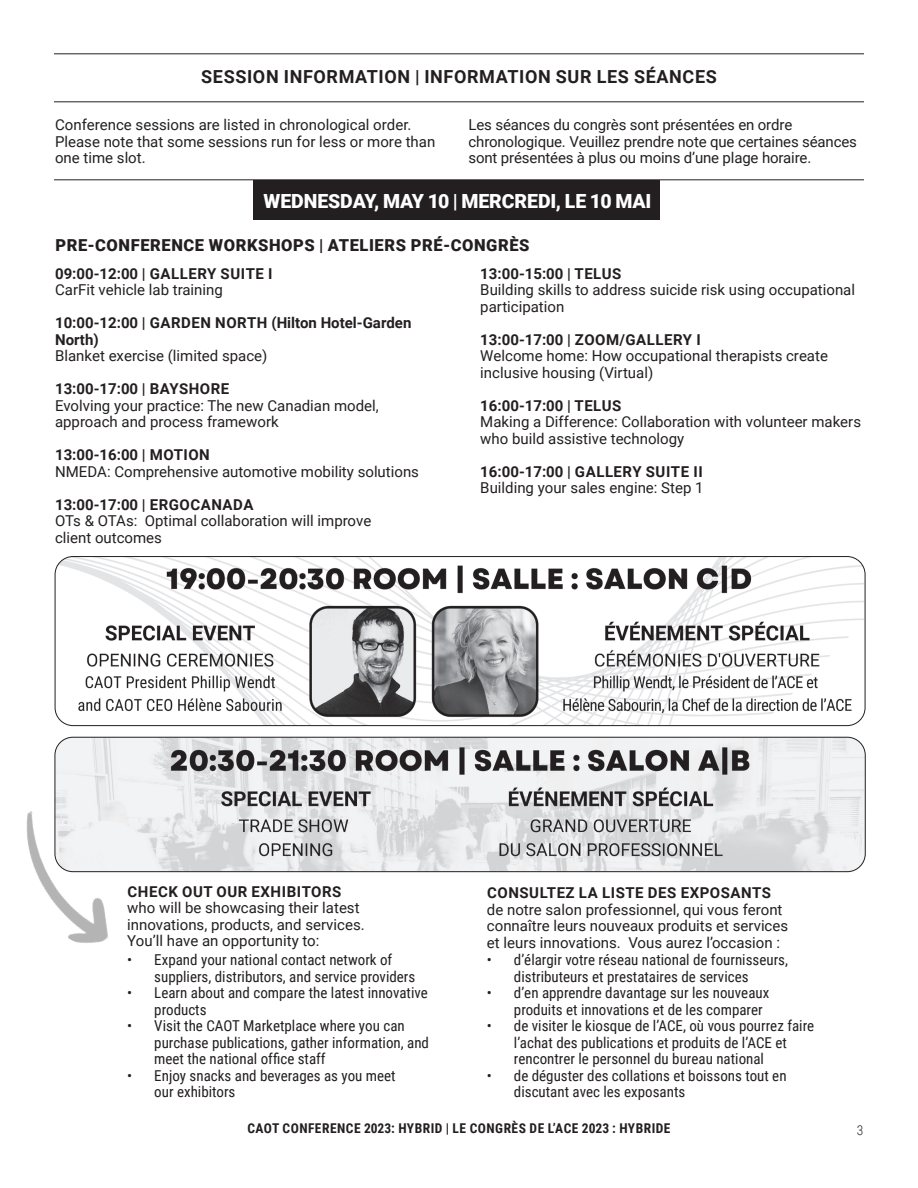
<style>
.page{position:relative;width:918px;height:1188px;background:#fff}
.page>*{position:absolute;margin:0;border:0;box-sizing:border-box;transform-origin:0 0}
.t1{font:900 19.5px "Roboto";letter-spacing:-.005em;color:#fff}
.t2{font:700 18px "Roboto";letter-spacing:.035em;color:#231f20}
.t3{font:900 16.5px "Roboto";letter-spacing:.035em;color:#231f20}
.t4{font:15px/16.5px "Roboto";color:#231f20}
.t5{font:15px/16.5px "Roboto Condensed";color:#231f20}
.t6{font:700 15px "Roboto";letter-spacing:.035em;color:#231f20}
.t7{font:700 15px/16.5px "Roboto";color:#231f20}
.t8{font:700 15px "Roboto";letter-spacing:.01em;color:#231f20}
.t9{font:700 13.5px "Roboto Condensed";letter-spacing:.035em;color:#231f20}
.t10{font:300 13.5px "Roboto Condensed";color:#231f20}
</style>
<div class="page">
<div style="left:253px;top:180px;width:406px;height:40px;background:#231f20"></div>
<hr style="left:54px;top:54px;width:810px;height:1px;background:#231f20">
<hr style="left:54px;top:102px;width:810px;height:1px;background:#231f20">
<hr style="left:54px;top:180px;width:810px;height:1px;background:#231f20">
<img style="left:55px;top:557px;width:809px;height:169px">
<div style="left:55px;top:556px;width:810px;height:170px;border:1px solid #231f20;border-radius:18px"></div>
<img style="left:55px;top:737px;width:810px;height:135px">
<div style="left:55px;top:737px;width:810px;height:135px;border:1px solid #231f20;border-radius:18px"></div>
<img style="left:26px;top:811px;width:118px;height:132px">
<p class="t2" style="left:201px;top:64px;width:517px">SESSION INFORMATION | INFORMATION SUR LES SÉANCES</p>
<p class="t4" style="left:55px;top:116px;width:382px">Conference sessions are listed in chronological order.<br>Please note that some sessions run for less or more than one time slot.</p>
<p class="t4" style="left:469px;top:116px;width:390px">Les séances du congrès sont présentées en ordre chronologique. Veuillez prendre note que certaines séances sont présentées à plus ou moins d’une plage horaire.</p>
<h1 class="t1" style="left:264px;top:187px;width:389px">WEDNESDAY, MAY 10 | MERCREDI, LE 10 MAI</h1>
<p class="t3" style="left:55px;top:233px;width:476px">PRE-CONFERENCE WORKSHOPS | ATELIERS PRÉ-CONGRÈS</p>
<p class="t6" style="left:55px;top:263px;width:219px">09:00-12:00 | GALLERY SUITE I</p>
<p class="t4" style="left:55px;top:281px;width:169px">CarFit vehicle lab training</p>
<p class="t7" style="left:55px;top:314px;width:358px">10:00-12:00 | GARDEN NORTH (Hilton Hotel-Garden<br>North)</p>
<p class="t4" style="left:55px;top:347px;width:214px">Blanket exercise (limited space)</p>
<p class="t6" style="left:55px;top:378px;width:176px">13:00-17:00 | BAYSHORE</p>
<p class="t4" style="left:55px;top:396px;width:325px">Evolving your practice: The new Canadian model, approach and process framework</p>
<p class="t7" style="left:55px;top:446px;width:156px">13:00-16:00 | MOTION</p>
<p class="t4" style="left:55px;top:462px;width:365px">NMEDA: Comprehensive automotive mobility solutions</p>
<p class="t6" style="left:55px;top:494px;width:200px">13:00-17:00 | ERGOCANADA</p>
<p class="t4" style="left:55px;top:512px;width:318px">OTs &amp; OTAs: Optimal collaboration will improve client outcomes</p>
<p class="t8" style="left:480px;top:263px;width:143px">13:00-15:00 | TELUS</p>
<p class="t4" style="left:480px;top:281px;width:376px">Building skills to address suicide risk using occupational participation</p>
<p class="t6" style="left:480px;top:329px;width:222px">13:00-17:00 | ZOOM/GALLERY I</p>
<p class="t4" style="left:480px;top:347px;width:349px">Welcome home: How occupational therapists create inclusive housing (Virtual)</p>
<p class="t8" style="left:480px;top:395px;width:143px">16:00-17:00 | TELUS</p>
<p class="t4" style="left:480px;top:413px;width:382px">Making a Difference: Collaboration with volunteer makers who build assistive technology</p>
<p class="t6" style="left:480px;top:461px;width:224px">16:00-17:00 | GALLERY SUITE II</p>
<p class="t4" style="left:480px;top:479px;width:225px">Building your sales engine: Step 1</p>
<p class="t6" style="left:128px;top:881px;width:215px">CHECK OUT OUR EXHIBITORS</p>
<p class="t4" style="left:127px;top:899px;width:239px">who will be showcasing their latest innovations, products, and services.<br>You’ll have an opportunity to:</p>
<p class="t5" style="left:154px;top:951px;width:262px;text-indent:-27px">• Expand your national contact network of suppliers, distributors, and service providers</p>
<p class="t5" style="left:154px;top:984px;width:275px;text-indent:-27px">• Learn about and compare the latest innovative products</p>
<p class="t5" style="left:154px;top:1017px;width:276px;text-indent:-27px">• Visit the CAOT Marketplace where you can purchase publications, gather information, and meet the national office staff</p>
<p class="t5" style="left:154px;top:1066px;width:243px;text-indent:-27px">• Enjoy snacks and beverages as you meet our exhibitors</p>
<p class="t6" style="left:487px;top:883px;width:285px">CONSULTEZ LA LISTE DES EXPOSANTS</p>
<p class="t4" style="left:487px;top:901px;width:303px">de notre salon professionnel, qui vous feront connaître leurs nouveaux produits et services et leurs innovations. Vous aurez l’occasion :</p>
<p class="t5" style="left:514px;top:951px;width:276px;text-indent:-27px">• d’élargir votre réseau national de fournisseurs, distributeurs et prestataires de services</p>
<p class="t5" style="left:514px;top:984px;width:257px;text-indent:-27px">• d’en apprendre davantage sur les nouveaux produits et innovations et de les comparer</p>
<p class="t5" style="left:514px;top:1017px;width:302px;text-indent:-27px">• de visiter le kiosque de l’ACE, où vous pourrez faire l’achat des publications et produits de l’ACE et rencontrer le personnel du bureau national</p>
<p class="t5" style="left:514px;top:1066px;width:274px;text-indent:-27px">• de déguster des collations et boissons tout en discutant avec les exposants</p>
<p class="t9" style="left:247px;top:1119px;width:425px">CAOT CONFERENCE 2023: HYBRID | LE CONGRÈS DE L’ACE 2023 : HYBRIDE</p>
<p class="t10" style="left:857px;top:1121px;width:8px">3</p>
</div>
